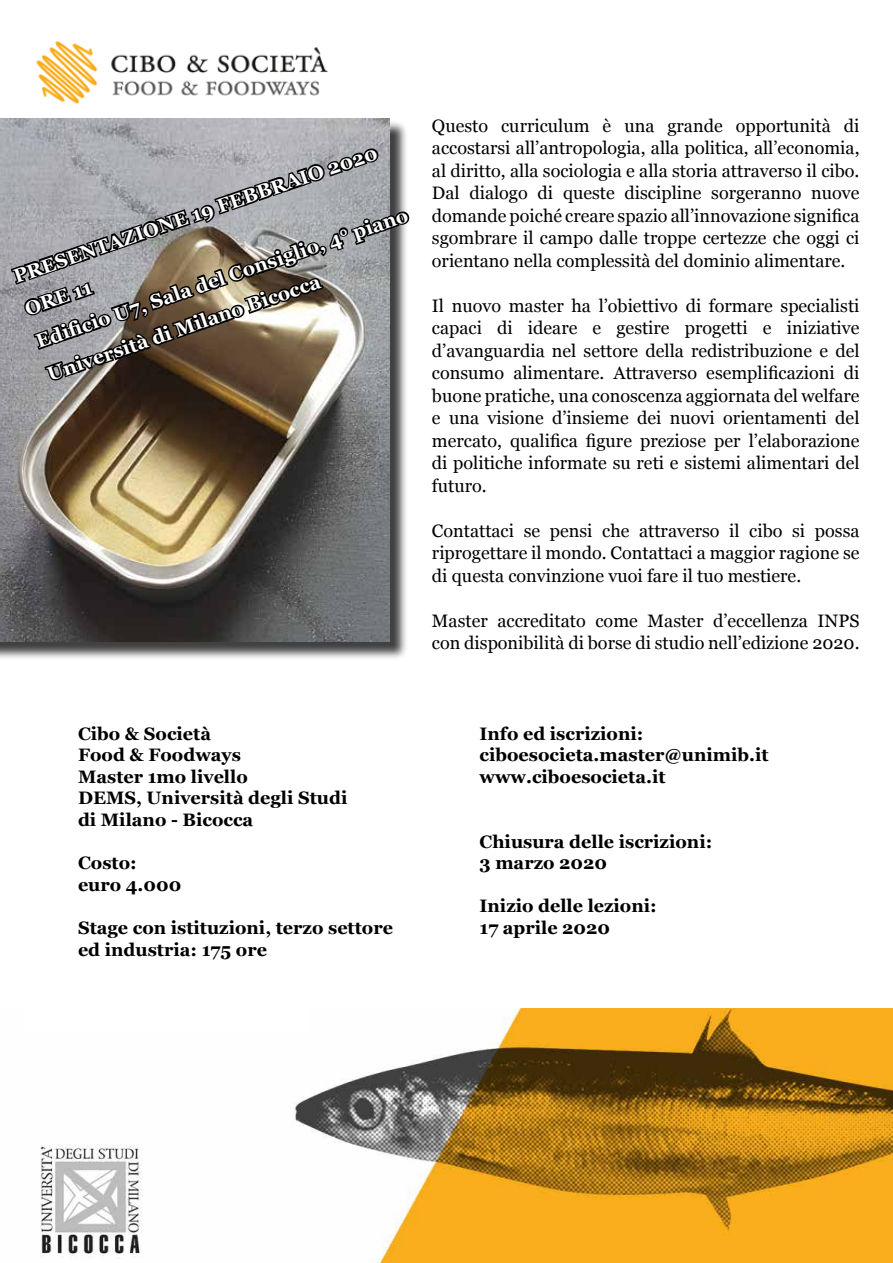
<style>
.page{position:relative;width:893px;height:1263px;background:#fff}
.page>*{position:absolute;margin:0;border:0;box-sizing:border-box;transform-origin:0 0}
.t1{font:700 19.5px/34.5px "Georgia";color:#fff}
.t2{font:18px/22.5px "Georgia";color:#000;text-align:justify}
.t3{font:700 18px/21.6px "Georgia";color:#000}
</style>
<div class="page">
<img style="left:36px;top:40px;width:292px;height:64px">
<div style="left:0;top:120px;width:408px;height:540px;background:#000;opacity:.75"></div>
<img style="left:0;top:118px;width:390px;height:523px">
<img style="left:40px;top:1008px;width:853px;height:255px">
<svg style="left:9px;top:146px;width:401px;height:276px"></svg>
<div style="left:23px;top:984px;width:285px;height:49px;background:#fff"></div>
<p class="t1" style="left:9px;top:260px;width:394px;rotate:-19deg">PRESENTAZIONE 19 FEBBRAIO 2020<br>ORE 11<br>Edifi cio U7, Sala del Consiglio, 4° piano<br>Università di Milano Bicocca</p>
<p class="t2" style="left:432px;top:114px;width:429px">Questo curriculum è una grande opportunità di accostarsi all’antropologia, alla politica, all’economia, al diritto, alla sociologia e alla storia attraverso il cibo.<br>Dal dialogo di queste discipline sorgeranno nuove domande poiché creare spazio all’innovazione significa sgombrare il campo dalle troppe certezze che oggi ci orientano nella complessità del dominio alimentare.</p>
<p class="t2" style="left:432px;top:294px;width:429px">Il nuovo master ha l’obiettivo di formare specialisti capaci di ideare e gestire progetti e iniziative d’avanguardia nel settore della redistribuzione e del consumo alimentare. Attraverso esemplificazioni di buone pratiche, una conoscenza aggiornata del welfare e una visione d’insieme dei nuovi orientamenti del mercato, qualifica figure preziose per l’elaborazione di politiche informate su reti e sistemi alimentari del futuro.</p>
<p class="t2" style="left:432px;top:519px;width:429px">Contattaci se pensi che attraverso il cibo si possa riprogettare il mondo. Contattaci a maggior ragione se di questa convinzione vuoi fare il tuo mestiere.</p>
<p class="t2" style="left:432px;top:609px;width:429px">Master accreditato come Master d’eccellenza INPS con disponibilità di borse di studio nell’edizione 2020.</p>
<p class="t3" style="left:78px;top:723px;width:271px">Cibo &amp; Società<br>Food &amp; Foodways<br>Master 1mo livello<br>DEMS, Università degli Studi di Milano - Bicocca</p>
<p class="t3" style="left:78px;top:852px;width:105px">Costo: euro 4.000</p>
<p class="t3" style="left:78px;top:917px;width:317px">Stage con istituzioni, terzo settore ed industria: 175 ore</p>
<p class="t3" style="left:479px;top:723px;width:291px">Info ed iscrizioni: ciboesocieta.master@unimib.it www.ciboesocieta.it</p>
<p class="t3" style="left:479px;top:831px;width:234px">Chiusura delle iscrizioni:<br>3 marzo 2020</p>
<p class="t3" style="left:479px;top:895px;width:179px">Inizio delle lezioni:<br>17 aprile 2020</p>
</div>
